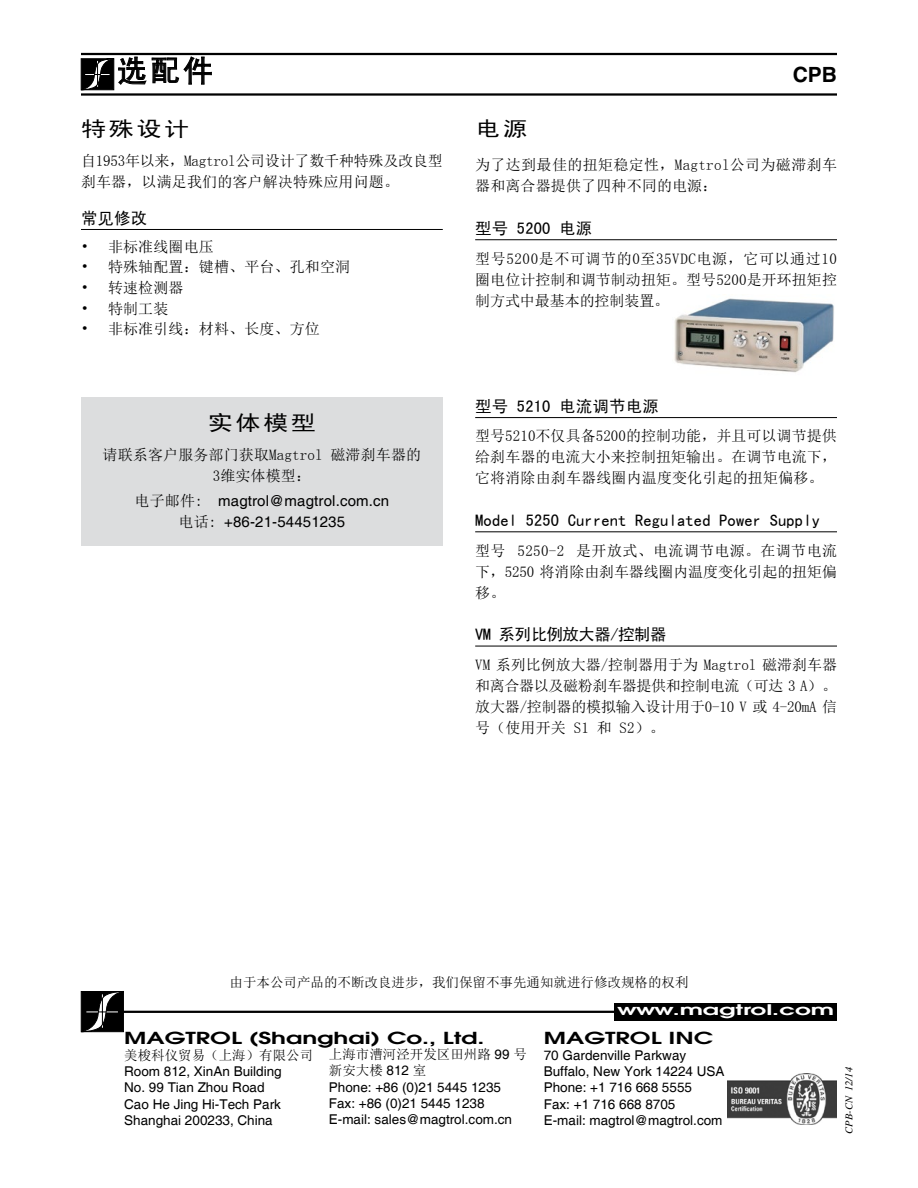
<style>
.page{position:relative;width:918px;height:1188px;background:#fff}
.page>*{position:absolute;margin:0;border:0;box-sizing:border-box;transform-origin:0 0}
.t1{font:30px "Sim Hei";color:#000}
.t2{font:21px "Sim Hei";letter-spacing:.1em;color:#000;scale:1.2 1}
.t3{font:700 21px "Helvetica";color:#000}
.t4{font:16.5px "Sim Hei";letter-spacing:.01em;color:#000}
.t5{font:600 16.5px "Avant Garde";color:#000;scale:1.5 1}
.t6{font:16.5px "Sim Hei";letter-spacing:-.03em;color:#000}
.t7{font:15px/21px "Sim Sun";letter-spacing:.01em;color:#000;text-align:justify}
.t8{font:15px/21px "Sim Sun";letter-spacing:-.015em;color:#000}
.t9{font:15px/21px "Helvetica";letter-spacing:.01em;color:#000;text-align:center}
.t10{font:600 14.55px "Avant Garde";letter-spacing:-.025em;color:#fff;scale:1.7 1}
.t11{font:13.5px/16.2px "Helvetica";color:#000}
.t12{font:13.5px/16.2px "Sim Sun";color:#000}
.t13{font:italic 10.5px "Times";color:#000}
.s1{font-family:"Sim Sun"}
.s2{font-family:"Helvetica"}
</style>
<div class="page">
<hr style="left:81px;top:53px;width:756px;height:2px;background:#000">
<hr style="left:81px;top:93px;width:756px;height:3px;background:#000">
<svg style="left:81px;top:991px;width:43px;height:41px;background:#252525"></svg>
<hr style="left:121px;top:1011px;width:503px;height:2px;background:#000">
<div style="left:614px;top:1003px;width:223px;height:17px;background:#000"></div>
<img style="left:727px;top:1073px;width:110px;height:52px">
<svg style="left:81px;top:56px;width:131px;height:34px"></svg>
<hr style="left:81px;top:229px;width:362px;height:1px;background:#000">
<hr style="left:475px;top:239px;width:362px;height:1px;background:#000">
<hr style="left:475px;top:417px;width:362px;height:1px;background:#000">
<hr style="left:475px;top:531px;width:362px;height:1px;background:#000">
<hr style="left:475px;top:646px;width:362px;height:1px;background:#000">
<div style="left:81px;top:397px;width:362px;height:148px;background:#dcddde"></div>
<img style="left:674px;top:298px;width:160px;height:75px">
<h1 class="t1" style="left:117px;top:56px;width:97px">选配件</h1>
<h2 class="t2" style="left:81px;top:118px;width:92px">特殊设计</h2>
<p class="t8" style="left:81px;top:150px;width:363px">自1953年以来，Magtrol公司设计了数千种特殊及改良型刹车器，以满足我们的客户解决特殊应用问题。</p>
<p class="t4" style="left:81px;top:210px;width:68px">常见修改</p>
<p class="t7" style="left:81px;top:236px;width:134px">• 非标准线圈电压</p>
<p class="t7" style="left:81px;top:257px;width:271px">• 特殊轴配置：键槽、平台、孔和空洞</p>
<p class="t7" style="left:81px;top:277px;width:104px">• 转速检测器</p>
<p class="t7" style="left:81px;top:298px;width:89px">• 特制工装</p>
<p class="t7" style="left:81px;top:318px;width:240px">• 非标准引线：材料、长度、方位</p>
<h2 class="t2" style="left:208px;top:412px;width:92px">实体模型</h2>
<p class="t7" style="left:103px;top:444px;width:320px;text-align:center">请联系客户服务部门获取Magtrol 磁滞刹车器的<br>3维实体模型：</p>
<p class="t9" style="left:135px;top:491px;width:256px"><span class="s1">电子邮件:</span> magtrol@magtrol.com.cn<span class="s1">电话:</span> +86-21-54451235</p>
<h2 class="t3" style="left:793px;top:62px;width:46px">CPB</h2>
<h2 class="t2" style="left:475px;top:118px;width:46px">电源</h2>
<p class="t7" style="left:475px;top:155px;width:363px">为了达到最佳的扭矩稳定性，Magtrol公司为磁滞刹车器和离合器提供了四种不同的电源：</p>
<p class="t4" style="left:475px;top:220px;width:118px">型号 5200 电源</p>
<p class="t7" style="left:475px;top:248px;width:363px">型号5200是不可调节的0至35VDC电源，它可以通过10圈电位计控制和调节制动扭矩。型号5200是开环扭矩控制方式中最基本的控制装置。</p>
<p class="t4" style="left:475px;top:398px;width:185px">型号 5210 电流调节电源</p>
<p class="t7" style="left:475px;top:426px;width:363px">型号5210不仅具备5200的控制功能，并且可以调节提供给刹车器的电流大小来控制扭矩输出。在调节电流下，它将消除由刹车器线圈内温度变化引起的扭矩偏移。</p>
<p class="t4" style="left:475px;top:512px;width:346px">Model 5250 Current Regulated Power Supply</p>
<p class="t7" style="left:475px;top:540px;width:363px">型号 5250-2 是开放式、电流调节电源。在调节电流下，5250 将消除由刹车器线圈内温度变化引起的扭矩偏移。</p>
<p class="t6" style="left:475px;top:626px;width:193px">VM 系列比例放大器/控制器</p>
<p class="t7" style="left:475px;top:654px;width:363px">VM 系列比例放大器/控制器用于为 Magtrol 磁滞刹车器和离合器以及磁粉刹车器提供和控制电流（可达 3 A）。放大器/控制器的模拟输入设计用于0-10 V 或 4-20mA 信号（使用开关 S1 和 S2）。</p>
<p class="t12" style="left:230px;top:974px;width:460px">由于本公司产品的不断改良进步，我们保留不事先通知就进行修改规格的权利</p>
<p class="t10" style="left:617px;top:1000px;width:129px">www.magtrol.com</p>
<p class="t5" style="left:124px;top:1027px;width:242px">Magtrol (Shanghai) Co., Ltd.</p>
<p class="t12" style="left:124px;top:1047px;width:190px">美梭科仪贸易（上海）有限公司</p>
<p class="t11" style="left:124px;top:1064px;width:159px">Room 812, XinAn Building<br>No. 99 Tian Zhou Road<br>Cao He Jing Hi-Tech Park<br>Shanghai 200233, China</p>
<p class="t5" style="left:544px;top:1027px;width:112px">Magtrol Inc</p>
<p class="t11" style="left:544px;top:1048px;width:182px">70 Gardenville Parkway<br>Buffalo, New York 14224 USA<br>Phone: +1 716 668 5555<br>Fax: +1 716 668 8705<br>E-mail: magtrol@magtrol.com</p>
<p class="t12" style="left:329px;top:1046px;width:200px">上海市漕河泾开发区田州路 <span class="s2">99</span> 号新安大楼 <span class="s2">812</span> 室</p>
<p class="t11" style="left:329px;top:1079px;width:185px">Phone: +86 (0)21 5445 1235<br>Fax: +86 (0)21 5445 1238<br>E-mail: sales@magtrol.com.cn</p>
<p class="t13" style="left:843px;top:1134px;width:68px;rotate:-90deg">CPB-CN 12/14</p>
</div>
